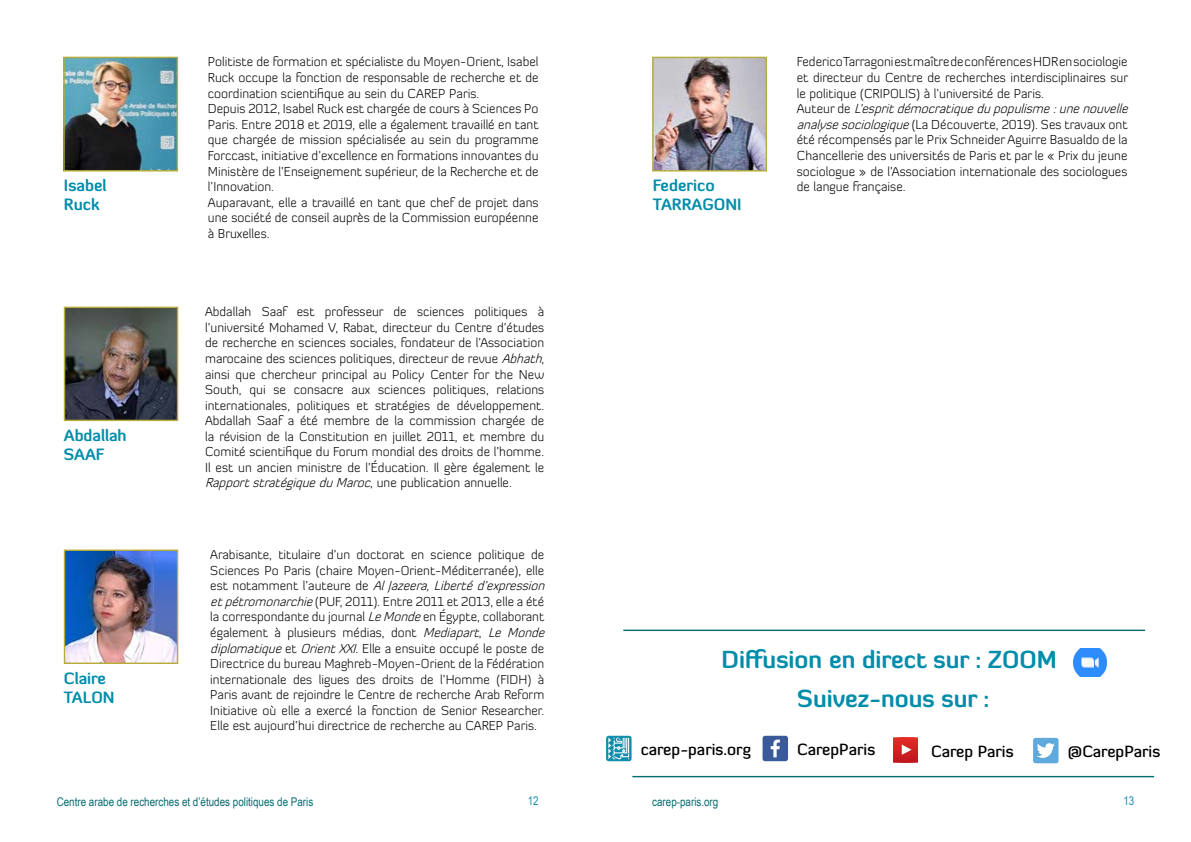
<style>
.page{position:relative;width:1191px;height:842px;background:#fff}
.page>*{position:absolute;margin:0;border:0;box-sizing:border-box;transform-origin:0 0}
.t1{font:700 24px "Diavlo";color:#008daa}
.t2{font:500 16px "Diavlo";color:#000}
.t3{font:700 16px/19.2px "Diavlo";color:#008daa}
.t4{font:700 15.9px/19.1px "Diavlo";color:#008daa}
.t5{font:300 13px/15.5px "Diavlo";color:#000}
.t6{font:12px "Arial Narrow";color:#076c70}
.t7{font:12px "Arial Narrow";color:#188db5}
.s1{font-style:italic}
</style>
<div class="page">
<img style="left:66px;top:551px;width:110px;height:111px">
<div style="left:64px;top:549px;width:114px;height:115px;border:1px solid #b6ac37"></div>
<img style="left:66px;top:309px;width:110px;height:110px">
<div style="left:64px;top:307px;width:114px;height:114px;border:1px solid #b6ac37"></div>
<svg style="left:606px;top:736px;width:25px;height:25px"></svg>
<div style="left:1033px;top:738px;width:25px;height:25px;background:#60a9dd;border-radius:3px"></div>
<svg style="left:1037px;top:743px;width:18px;height:15px"></svg>
<div style="left:762px;top:736px;width:26px;height:25px;background:#3a5a9a;border-radius:3px"></div>
<svg style="left:770px;top:740px;width:10px;height:17px"></svg>
<hr style="left:632px;top:776px;width:522px;height:1px;background:#076c70">
<hr style="left:623px;top:630px;width:522px;height:1px;background:#076c70">
<img style="left:654px;top:59px;width:111px;height:110px">
<div style="left:652px;top:57px;width:115px;height:114px;border:1px solid #b6ac37"></div>
<img style="left:893px;top:737px;width:24px;height:26px">
<img style="left:1073px;top:649px;width:33px;height:27px">
<img style="left:65px;top:59px;width:111px;height:110px">
<div style="left:63px;top:57px;width:115px;height:114px;border:1px solid #b6ac37"></div>
<p class="t3" style="left:64px;top:175px;width:44px">Isabel<br>Ruck</p>
<p class="t4" style="left:64px;top:425px;width:64px">Abdallah<br>SAAF</p>
<p class="t4" style="left:64px;top:668px;width:52px">Claire<br>TALON</p>
<p class="t5" style="left:208px;top:54px;width:332px">Politiste de formation et spécialiste du Moyen-Orient, Isabel Ruck occupe la fonction de responsable de recherche et de coordination scientifique au sein du CAREP Paris.<br>Depuis 2012, Isabel Ruck est chargée de cours à Sciences Po Paris. Entre 2018 et 2019, elle a également travaillé en tant que chargée de mission spécialisée au sein du programme Forccast, initiative d’excellence en formations innovantes du Ministère de l’Enseignement supérieur, de la Recherche et de l’Innovation.<br>Auparavant, elle a travaillé en tant que chef de projet dans une société de conseil auprès de la Commission européenne à Bruxelles.</p>
<p class="t5" style="left:205px;top:304px;width:342px;text-align:justify">Abdallah Saaf est professeur de sciences politiques à l’université Mohamed V, Rabat, directeur du Centre d’études de recherche en sciences sociales, fondateur de l’Association marocaine des sciences politiques, directeur de revue <span class="s1">Abhath</span>, ainsi que chercheur principal au Policy Center for the New South, qui se consacre aux sciences politiques, relations internationales, politiques et stratégies de développement.<br>Abdallah Saaf a été membre de la commission chargée de la révision de la Constitution en juillet 2011, et membre du Comité scientifique du Forum mondial des droits de l’homme.<br>Il est un ancien ministre de l’Éducation. Il gère également le <span class="s1">RapportstratégiqueduMaroc</span>, u n e p u b l i c a t i o n a n n u e l l e .</p>
<p class="t5" style="left:210px;top:547px;width:340px">Arabisante, titulaire d’un doctorat en science politique de Sciences Po Paris (chaire Moyen-Orient-Méditerranée), elle e s t n o t a m m e n t l ’ a u t e u r e d e <span class="s1">AlJazeera,Libertéd’expression etpétromonarchie</span>(PUF, 2011). Entre 2011 et 2013, elle a été la correspondante du journal <span class="s1">LeMonde</span>en Égypte, collaborant également à plusieurs médias, dont <span class="s1">Mediapart</span>, <span class="s1">Le Monde diplomatique</span>et <span class="s1">OrientXXI</span>. Elle a ensuite occupé le poste de Directrice du bureau Maghreb-Moyen-Orient de la Fédération internationale des ligues des droits de l’Homme (FIDH) à Paris avant de rejoindre le Centre de recherche Arab Reform Initiative où elle a exercé la fonction de Senior Researcher.<br>Elle est aujourd’hui directrice de recherche au CAREP Paris.</p>
<p class="t5" style="left:797px;top:54px;width:336px">Federico Tarragoni est maître de conférences HDR en sociologie et directeur du Centre de recherches interdisciplinaires sur le politique (CRIPOLIS) à l’université de Paris.<br>A u t e u r d e <span class="s1">L’espritdémocratiquedupopulisme:unenouvelle analysesociologique</span>(La Découverte, 2019). Ses travaux ont été récompensés par le Prix Schneider Aguirre Basualdo de la Chancellerie des universités de Paris et par le « Prix du jeune sociologue » de l’Association internationale des sociologues</p>
<p class="t3" style="left:653px;top:175px;width:63px">Federico</p>
<p class="t5" style="left:797px;top:179px;width:110px">de langue française.</p>
<p class="t3" style="left:653px;top:195px;width:90px">TARRAGONI</p>
<h1 class="t1" style="left:721px;top:644px;width:337px">Diffusion en direct sur : ZOOM</h1>
<h1 class="t1" style="left:797px;top:683px;width:193px">Suivez-nous sur :</h1>
<p class="t2" style="left:641px;top:739px;width:111px">carep-paris.org</p>
<p class="t2" style="left:797px;top:739px;width:79px">CarepParis</p>
<p class="t2" style="left:931px;top:741px;width:84px">Carep Paris</p>
<p class="t2" style="left:1067px;top:742px;width:94px">@CarepParis</p>
<p class="t6" style="left:57px;top:792px;width:258px">Centre arabe de recherches et d’études politiques de Paris</p>
<p class="t7" style="left:528px;top:792px;width:12px">12</p>
<p class="t6" style="left:652px;top:792px;width:68px">carep-paris.org</p>
<p class="t7" style="left:1123px;top:792px;width:12px">13</p>
</div>
